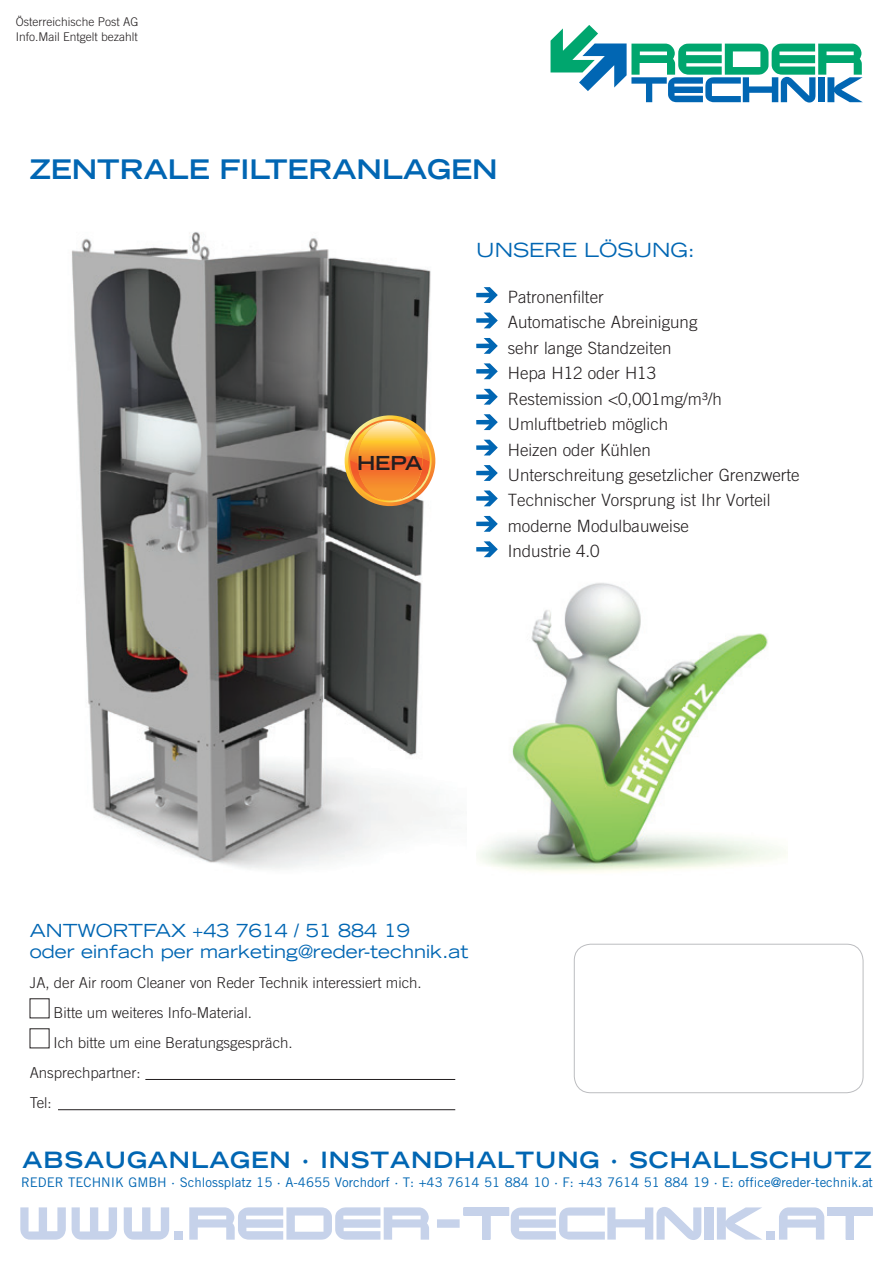
<style>
.page{position:relative;width:893px;height:1263px;background:#fff}
.page>*{position:absolute;margin:0;border:0;box-sizing:border-box;transform-origin:0 0}
.t1{font:700 expanded 27px "Trade Gothic LH";color:#0166b3}
.t2{font:700 expanded 22.5px "Trade Gothic LH";letter-spacing:.04em;color:#0166b3}
.t3{font:expanded 19.5px "Trade Gothic LH";color:#0166b3}
.t4{font:700 expanded 19.35px "Trade Gothic LH";color:#231f20}
.t5{font:expanded 18px/21.6px "Trade Gothic LH";color:#0166b3}
.t6{font:300 16.95px/25.3px "Trade Gothic";color:#231f20}
.t7{font:300 15px "Trade Gothic";color:#231f20}
.t8{font:13.2px "Trade Gothic";color:#0166b3}
.t9{font:300 12px/14.4px "Trade Gothic";color:#231f20}
</style>
<div class="page">
<img style="left:478px;top:583px;width:309px;height:289px">
<img style="left:71px;top:232px;width:365px;height:637px">
<svg style="left:476px;top:287px;width:22px;height:16px"></svg>
<svg style="left:476px;top:313px;width:22px;height:15px"></svg>
<svg style="left:476px;top:338px;width:22px;height:16px"></svg>
<svg style="left:476px;top:363px;width:22px;height:16px"></svg>
<svg style="left:476px;top:389px;width:22px;height:16px"></svg>
<svg style="left:476px;top:414px;width:22px;height:16px"></svg>
<svg style="left:476px;top:440px;width:22px;height:15px"></svg>
<svg style="left:476px;top:465px;width:22px;height:16px"></svg>
<svg style="left:476px;top:490px;width:22px;height:16px"></svg>
<svg style="left:476px;top:516px;width:22px;height:16px"></svg>
<svg style="left:476px;top:541px;width:22px;height:16px"></svg>
<svg style="left:340px;top:415px;width:96px;height:95px;background:#d4944f"></svg>
<hr style="left:145px;top:1079px;width:310px;height:1px;background:#231f20">
<hr style="left:58px;top:1109px;width:397px;height:1px;background:#231f20">
<div style="left:437px;top:1219px;width:23px;height:9px;background:#c6d2ea"></div>
<svg style="left:189px;top:1207px;width:240px;height:32px"></svg>
<svg style="left:779px;top:1207px;width:94px;height:32px"></svg>
<svg style="left:463px;top:1207px;width:238px;height:33px"></svg>
<div style="left:705px;top:1207px;width:9px;height:32px;background:#c6d2ea"></div>
<svg style="left:717px;top:1207px;width:45px;height:32px"></svg>
<svg style="left:20px;top:1207px;width:46px;height:32px"></svg>
<svg style="left:72px;top:1207px;width:45px;height:32px"></svg>
<svg style="left:124px;top:1207px;width:45px;height:32px"></svg>
<div style="left:175px;top:1231px;width:8px;height:8px;background:#c6d2ea"></div>
<div style="left:766px;top:1231px;width:8px;height:8px;background:#c6d2ea"></div>
<div style="left:574px;top:944px;width:289px;height:149px;border:1px solid #bcbdc0;border-radius:17px"></div>
<svg style="left:551px;top:25px;width:312px;height:78px"></svg>
<p class="t9" style="left:16px;top:15px;width:124px">Österreichische Post AG<br>Info.Mail Entgelt bezahlt</p>
<h1 class="t1" style="left:30px;top:152px;width:469px">ZENTRALE FILTERANLAGEN</h1>
<p class="t4" style="left:357px;top:450px;width:67px">HEPA</p>
<p class="t3" style="left:476px;top:237px;width:220px">U nsere Lösung :</p>
<p class="t6" style="left:508px;top:284px;width:293px">Patronenfilter<br>Automatische Abreinigung<br>sehr lange Standzeiten<br>Hepa H12 oder H13<br>Restemission &lt;0,001mg/m³/h<br>Umluftbetrieb möglich<br>Heizen oder Kühlen<br>Unterschreitung gesetzlicher Grenzwerte<br>Technischer Vorsprung ist Ihr Vorteil moderne Modulbauweise<br>Industrie 4.0</p>
<p class="t5" style="left:30px;top:919px;width:440px">Antwortfax +43 7614 / 51 884 19<br>oder einfach per marketing@reder-technik.at</p>
<p class="t7" style="left:30px;top:974px;width:393px">JA, der Air room Cleaner von Reder Technik interessiert mich.</p>
<p class="t7" style="left:54px;top:1004px;width:200px">Bitte um weiteres Info-Material.</p>
<p class="t7" style="left:54px;top:1034px;width:241px">Ich bitte um eine Beratungsgespräch.</p>
<p class="t7" style="left:30px;top:1064px;width:112px">Ansprechpartner:</p>
<p class="t7" style="left:30px;top:1094px;width:23px">Tel:</p>
<h2 class="t2" style="left:23px;top:1145px;width:849px">ABSAU GANLAGEN · INSTANDHALTU NG · SCHALLSCHUTZ</h2>
<p class="t8" style="left:21px;top:1174px;width:853px">Reder Technik GmbH · Schlossplatz 15 · A-4655 Vorchdorf · T: +43 7614 51 884 10 · F: +43 7614 51 884 19 · E: office@reder-technik.at</p>
</div>
